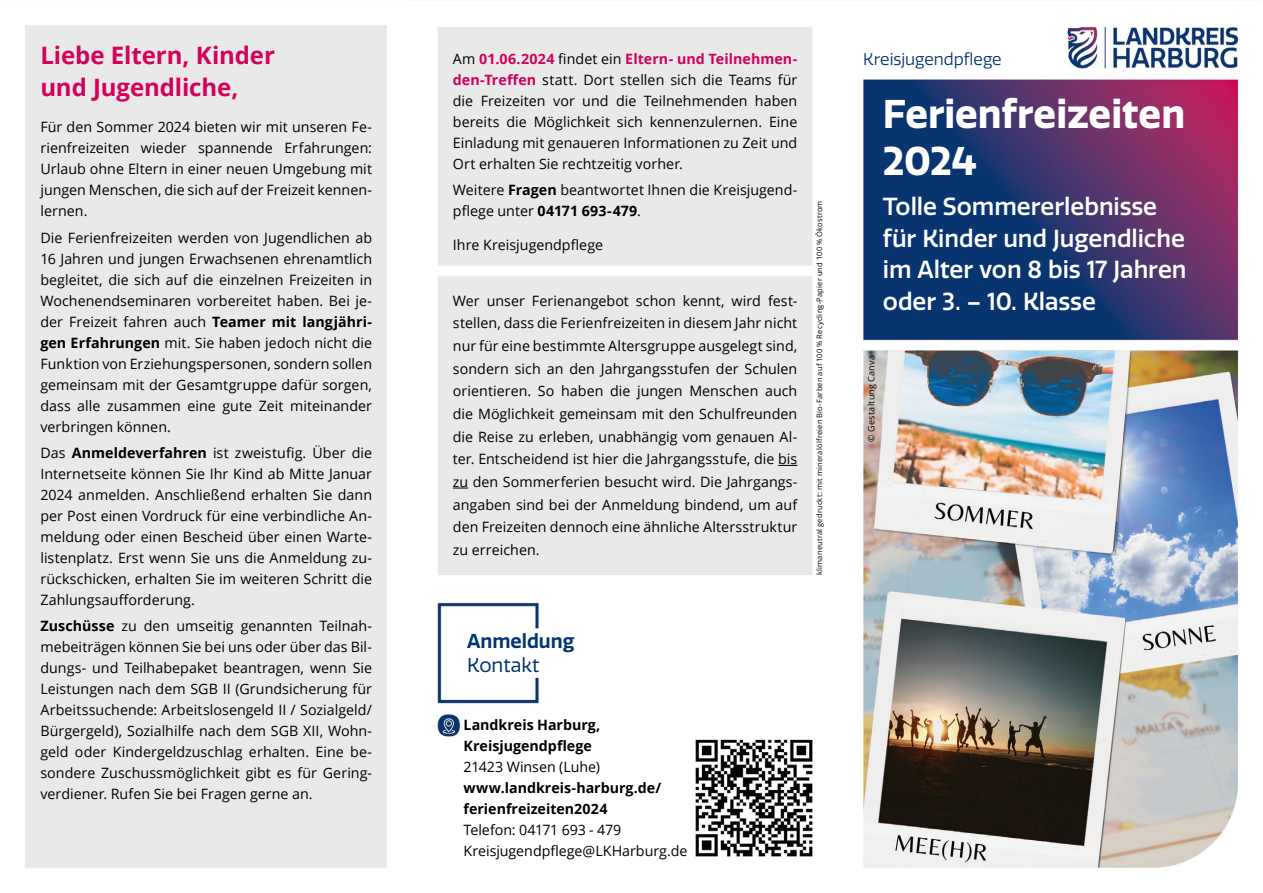
<style>
.page{position:relative;width:1263px;height:893px;background:#fff}
.page>*{position:absolute;margin:0;border:0;box-sizing:border-box;transform-origin:0 0}
.t1{font:700 39px/46.8px "Quatro";color:#fff}
.t2{font:500 24px/31.5px "Quatro";letter-spacing:-.005em;color:#fff}
.t3{font:700 24px/32.4px "Open Sans";letter-spacing:-.005em;color:#d4005a}
.t4{font:600 19.5px "Quatro";color:#04356f}
.t5{font:19.5px "Quatro";letter-spacing:-.005em;color:#04356f}
.t6{font:16.5px "Quatro";color:#04356f}
.t7{font:14.25px/21px "Open Sans";letter-spacing:.005em;color:#000}
.t8{font:700 14.25px/21px "Open Sans";color:#000}
.t9{font:700 14.25px "Open Sans";letter-spacing:.005em;color:#d4005a}
.t10{font:9px "Open Sans";letter-spacing:.025em;color:#000}
.t11{font:7.5px "Open Sans";letter-spacing:.025em;color:#000}
.s1{font-weight:700}
.s2{font-weight:400;color:#000}
.s3{font-weight:700;color:#d4005a}
</style>
<div class="page">
<img style="left:25px;top:0;width:1238px;height:868px">
<svg style="left:778px;top:465px;width:19px;height:1px"></svg>
<svg style="left:453px;top:488px;width:15px;height:1px"></svg>
<h2 class="t3" style="left:40px;top:39px;width:236px">Liebe Eltern, Kinder und Jugendliche,</h2>
<p class="t7" style="left:40px;top:116px;width:333px">Für den Sommer 2024 bieten wir mit unseren Fe-</p>
<p class="t7" style="left:40px;top:158px;width:333px">Urlaub ohne Eltern in einer neuen Umgebung mit</p>
<p class="t7" style="left:40px;top:200px;width:49px">lernen.</p>
<p class="t7" style="left:40px;top:137px;width:91px">rienfreizeiten</p>
<p class="t7" style="left:284px;top:137px;width:89px">Erfahrungen:</p>
<p class="t7" style="left:141px;top:137px;width:47px">wieder</p>
<p class="t7" style="left:198px;top:137px;width:76px">spannende</p>
<p class="t7" style="left:40px;top:179px;width:333px">jungen Menschen, die sich auf der Freizeit kennen-</p>
<p class="t7" style="left:40px;top:227px;width:333px;text-align:justify">Die Ferienfreizeiten werden von Jugendlichen ab 16 Jahren und jungen Erwachsenen ehrenamtlich begleitet, die sich auf die einzelnen Freizeiten in</p>
<p class="t7" style="left:40px;top:290px;width:333px">Wochenendseminaren vorbereitet haben. Bei je-</p>
<p class="t7" style="left:40px;top:311px;width:333px">der Freizeit fahren auch <span class="s1">Teamer mit langjähri-</span></p>
<p class="t7" style="left:40px;top:332px;width:333px"><span class="s1">gen Erfahrungen</span> mit. Sie haben jedoch nicht die</p>
<p class="t7" style="left:40px;top:353px;width:333px;text-align:right">Funktion von Erziehungspersonen, sondern sollen gemeinsam mit der Gesamtgruppe dafür sorgen, miteinander</p>
<p class="t7" style="left:40px;top:395px;width:132px">dass<br>verbringen können.</p>
<p class="t7" style="left:40px;top:442px;width:333px;text-align:justify">Das <span class="s1">Anmeldeverfahren</span> ist zweistufig. Über die Internetseite können Sie Ihr Kind ab Mitte Januar 2024 anmelden. Anschließend erhalten Sie dann</p>
<p class="t7" style="left:77px;top:395px;width:25px">alle</p>
<p class="t7" style="left:187px;top:395px;width:30px">eine</p>
<p class="t7" style="left:259px;top:395px;width:26px">Zeit</p>
<p class="t7" style="left:222px;top:395px;width:31px">gute</p>
<p class="t7" style="left:107px;top:395px;width:75px">zusammen</p>
<p class="t7" style="left:40px;top:505px;width:333px">per Post einen Vordruck für eine verbindliche An-</p>
<p class="t7" style="left:40px;top:526px;width:333px">meldung oder einen Bescheid über einen Warte-</p>
<p class="t7" style="left:40px;top:547px;width:333px">listenplatz. Erst wenn Sie uns die Anmeldung zu-</p>
<p class="t7" style="left:40px;top:568px;width:333px">rückschicken, erhalten Sie im weiteren Schritt die</p>
<p class="t7" style="left:40px;top:589px;width:156px">Zahlungsaufforderung.</p>
<p class="t8" style="left:40px;top:615px;width:76px">Zuschüsse</p>
<p class="t7" style="left:121px;top:615px;width:17px">zu</p>
<p class="t7" style="left:144px;top:615px;width:27px">den</p>
<p class="t7" style="left:176px;top:615px;width:59px">umseitig</p>
<p class="t7" style="left:241px;top:615px;width:73px">genannten</p>
<p class="t7" style="left:320px;top:615px;width:54px">Teilnah-</p>
<p class="t7" style="left:40px;top:636px;width:333px">mebeiträgen können Sie bei uns oder über das Bil-</p>
<p class="t7" style="left:40px;top:657px;width:333px">dungs- und Teilhabepaket beantragen, wenn Sie</p>
<p class="t7" style="left:40px;top:678px;width:333px">Leistungen nach dem SGB II (Grundsicherung für<br>Arbeitssuchende: Arbeitslosengeld /II Sozialgeld/</p>
<p class="t7" style="left:40px;top:720px;width:333px">Bürgergeld ,) Sozialhilfe nach dem SGB XII, Wohn-</p>
<p class="t7" style="left:40px;top:741px;width:67px">geld oder</p>
<p class="t7" style="left:113px;top:741px;width:261px">Kindergeldzuschlag erhalten. Eine be-</p>
<p class="t7" style="left:40px;top:762px;width:333px">sondere Zuschussmöglichkeit gibt es für Gering-</p>
<p class="t7" style="left:40px;top:783px;width:274px">verdiener. Rufen Sie bei Fragen gerne an.</p>
<p class="t9" style="left:453px;top:49px;width:346px"><span class="s2">Am</span> 01.06.2024 <span class="s2">findet ein</span> Eltern- und Teilnehmen-</p>
<p class="t7" style="left:755px;top:90px;width:44px">haben</p>
<p class="t7" style="left:453px;top:69px;width:346px"><span class="s3">den-Treffen</span> statt. Dort stellen sich die Teams für</p>
<p class="t7" style="left:453px;top:90px;width:22px">die</p>
<p class="t7" style="left:582px;top:90px;width:28px">und</p>
<p class="t7" style="left:616px;top:90px;width:22px">die</p>
<p class="t7" style="left:644px;top:90px;width:105px">Teilnehmenden</p>
<p class="t7" style="left:481px;top:90px;width:67px">Freizeiten</p>
<p class="t7" style="left:553px;top:90px;width:23px">vor</p>
<p class="t7" style="left:453px;top:111px;width:346px">bereits<br>Einladung mit genaueren Informationen zu Zeit und<br>Ort erhalten Sie rechtzeitig vorher.</p>
<p class="t7" style="left:453px;top:200px;width:189px">pflege unter <span class="s1">04171 693-479</span>.</p>
<p class="t7" style="left:506px;top:111px;width:22px">die</p>
<p class="t7" style="left:534px;top:111px;width:78px">Möglichkeit</p>
<p class="t7" style="left:617px;top:111px;width:28px">sich</p>
<p class="t7" style="left:650px;top:111px;width:114px">kennenzulernen.</p>
<p class="t7" style="left:769px;top:111px;width:30px">Eine</p>
<p class="t7" style="left:453px;top:179px;width:346px">Weitere <span class="s1">Fragen</span> beantwortet Ihnen die Kreisjugend-</p>
<p class="t7" style="left:453px;top:233px;width:152px">Ihre Kreisjugendpflege</p>
<p class="t7" style="left:768px;top:290px;width:31px">fest-</p>
<p class="t7" style="left:532px;top:290px;width:99px">Ferienangebot</p>
<p class="t7" style="left:636px;top:290px;width:41px">schon</p>
<p class="t7" style="left:683px;top:290px;width:43px">kennt,</p>
<p class="t7" style="left:731px;top:290px;width:31px">wird</p>
<p class="t7" style="left:453px;top:290px;width:28px">Wer</p>
<p class="t7" style="left:453px;top:334px;width:346px;line-height:22.6px;text-align:right">nur für eine bestimmte Altersgruppe ausgelegt sind, sondern sich an den Jahrgangsstufen der Schulen auch</p>
<p class="t7" style="left:487px;top:290px;width:40px">unser</p>
<p class="t7" style="left:453px;top:312px;width:346px">stellen, dass die Ferienfreizeiten in diesem Jahr nicht</p>
<p class="t7" style="left:561px;top:380px;width:44px">haben</p>
<p class="t7" style="left:610px;top:380px;width:22px">die</p>
<p class="t7" style="left:689px;top:380px;width:71px">Menschen</p>
<p class="t7" style="left:453px;top:379px;width:346px;line-height:22.6px">orientieren.<br>die Möglichkeit gemeinsam mit den Schulfreunden</p>
<p class="t7" style="left:453px;top:448px;width:346px">ter. Entscheidend ist hier die Jahrgangsstufe, die bis</p>
<p class="t7" style="left:637px;top:380px;width:47px">jungen</p>
<p class="t7" style="left:538px;top:380px;width:18px">So</p>
<p class="t7" style="left:453px;top:426px;width:346px">die Reise zu erleben, unabhängig vom genauen Al-</p>
<p class="t7" style="left:453px;top:471px;width:346px">zu den Sommerferien besucht wird. Die Jahrgangs-</p>
<p class="t7" style="left:453px;top:515px;width:346px;line-height:22.6px">den Freizeiten dennoch eine ähnliche Altersstruktur zu erreichen.</p>
<p class="t7" style="left:453px;top:493px;width:346px">angaben sind bei der Anmeldung bindend, um auf</p>
<p class="t11" style="left:814px;top:575px;width:376px;rotate:-90deg">klimaneutral gedruckt: mit mineralölfreien Bio-Farben auf 100 % Recycling-Papier und 100 % Ökostrom</p>
<h3 class="t4" style="left:467px;top:630px;width:109px">Anmeldung</h3>
<h3 class="t5" style="left:467px;top:653px;width:74px">Kontakt</h3>
<p class="t8" style="left:463px;top:714px;width:138px">Landkreis Harburg,<br>Kreisjugendpflege</p>
<p class="t7" style="left:463px;top:756px;width:138px">21423 Winsen (Luhe(</p>
<p class="t8" style="left:463px;top:777px;width:199px">www.landkreis-harburg.de/ ferienfreizeiten2024</p>
<p class="t7" style="left:463px;top:819px;width:225px">Telefon: 04171 693 - 479<br>Kreisjugendpflege@LKHarburg.de</p>
<p class="t6" style="left:863px;top:49px;width:140px">Kreisjugendpflege</p>
<h1 class="t1" style="left:883px;top:91px;width:304px">Ferienfreizeiten<br>2024</h1>
<h2 class="t2" style="left:883px;top:191px;width:305px">Tolle Sommererlebnisse für Kinder und Jugendliche im Alter von 8 bis 17 Jahren oder 3. – 10. Klasse</h2>
<p class="t10" style="left:865px;top:442px;width:88px;rotate:-90deg">© Gestaltung Canva</p>
</div>
